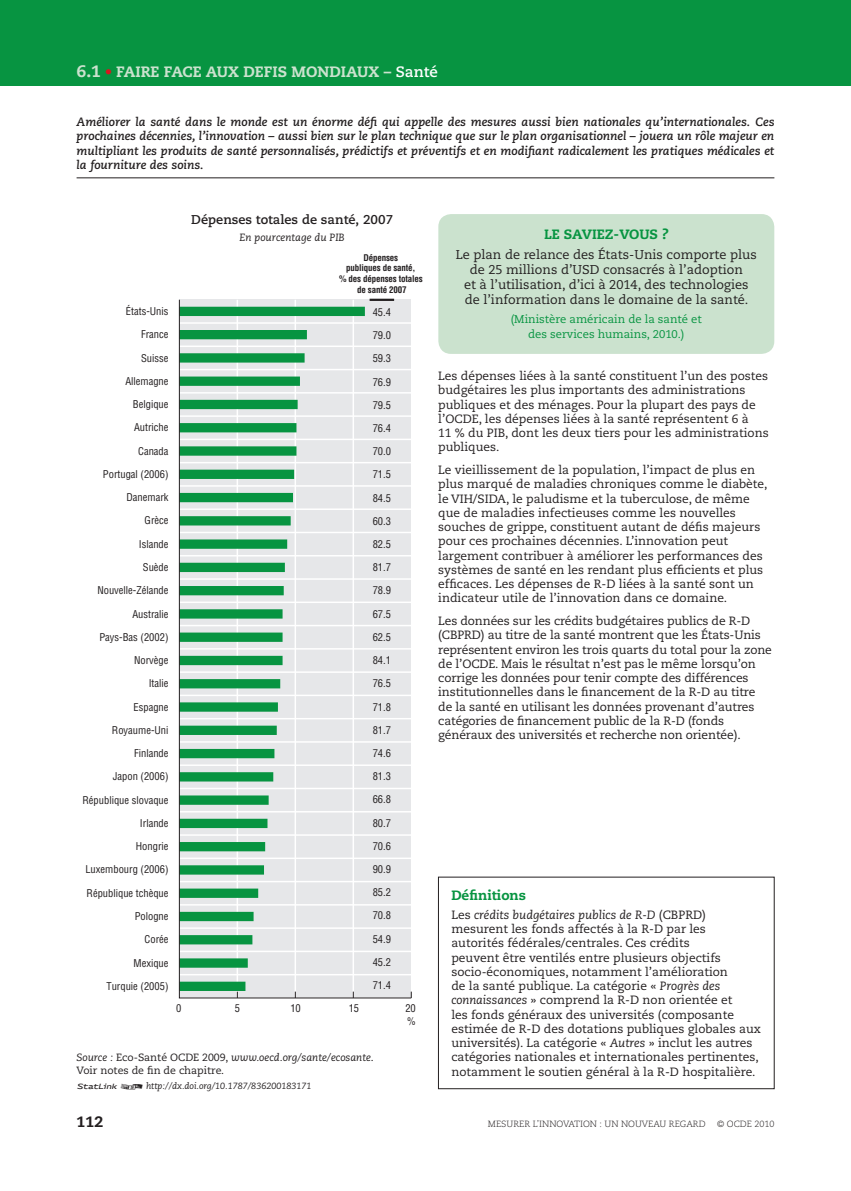
<style>
.page{position:relative;width:851px;height:1191px;background:#fff}
.page>*{position:absolute;margin:0;border:0;box-sizing:border-box;transform-origin:0 0}
.t1{font:800 15px "Caecilia LT Std";color:#cbe2ce}
.t2{font:800 15px "Caecilia LT Std";color:#231f20}
.t3{font:800 13.5px "Caecilia LT Std";color:#079441}
.t4{font:12.75px/15px "Caecilia LT Std";color:#231f20;text-align:center}
.t5{font:700 12.75px "Caecilia LT Std";color:#231f20}
.t6{font:12px/14.2px "Caecilia LT Std";color:#231f20}
.t7{font:italic 700 12px/14.2px "Caecilia LT Std";color:#231f20;text-align:justify}
.t8{font:11.25px/15px "Caecilia LT Std";color:#079441;text-align:center}
.t9{font:condensed 10.5px/12.8px "Helvetica LT Std";color:#231f20}
.t10{font:10.5px/12.8px "Caecilia LT Std";color:#231f20}
.t11{font:italic 10.5px "Caecilia LT Std";color:#231f20}
.t12{font:700 condensed 9px/10.5px "Helvetica LT Std";letter-spacing:-.02em;color:#231f20;text-align:center}
.t13{font:300 9px "Caecilia LT Std";color:#231f20}
.t14{font:italic 9px "Caecilia LT Std";color:#231f20}
.s1{font-size:16.5px}
.s2{color:#d7171f}
.s3{font-weight:700;color:#fff}
.s4{font-style:italic}
.s5{font-family:"Stat Link";font-style:normal}
</style>
<div class="page">
<div style="left:0;top:0;width:829px;height:85px;background:#079441"></div>
<div style="left:829px;top:0;width:21px;height:85px;background:#079441"></div>
<hr style="left:77px;top:177px;width:697px;height:1px;background:#231f20">
<div style="left:438px;top:877px;width:336px;height:212px;border:1px solid #231f20"></div>
<div style="left:438px;top:214px;width:336px;height:140px;background:#cbe2ce;border-radius:13px"></div>
<svg style="left:178px;top:299px;width:234px;height:699px;background:#c0d9cc"></svg>
<hr style="left:369px;top:299px;width:25px;height:2px;background:#231f20">
<p class="t1" style="left:77px;top:62px;width:362px"><span class="s1">6.1</span> <span class="s2">•</span> FAIRE FACE AUX DEFIS MONDIAUX – <span class="s3">Santé</span></p>
<p class="t7" style="left:77px;top:115px;width:699px">Améliorer la santé dans le monde est un énorme défi qui appelle des mesures aussi bien nationales qu’internationales. Ces prochaines décennies, l’innovation – aussi bien sur le plan technique que sur le plan organisationnel – jouera un rôle majeur en multipliant les produits de santé personnalisés, prédictifs et préventifs et en modifiant radicalement les pratiques médicales et la fourniture des soins.</p>
<p class="t9" style="left:126px;top:305px;width:44px">États-Unis</p>
<p class="t9" style="left:141px;top:328px;width:29px">France</p>
<p class="t9" style="left:141px;top:351px;width:29px">Suisse</p>
<p class="t9" style="left:125px;top:374px;width:45px">Allemagne</p>
<p class="t9" style="left:133px;top:398px;width:37px">Belgique</p>
<p class="t9" style="left:134px;top:421px;width:36px">Autriche</p>
<p class="t9" style="left:138px;top:444px;width:32px">Canada</p>
<p class="t9" style="left:103px;top:467px;width:67px">Portugal (2006)</p>
<p class="t9" style="left:126px;top:491px;width:43px">Danemark</p>
<p class="t9" style="left:145px;top:514px;width:25px">Grèce</p>
<p class="t9" style="left:139px;top:537px;width:31px">Islande</p>
<p class="t9" style="left:143px;top:561px;width:27px">Suède</p>
<p class="t9" style="left:97px;top:584px;width:73px">Nouvelle-Zélande</p>
<p class="t9" style="left:132px;top:607px;width:38px">Australie</p>
<p class="t9" style="left:99px;top:630px;width:71px">Pays-Bas (2002)</p>
<p class="t9" style="left:134px;top:654px;width:36px">Norvège</p>
<p class="t9" style="left:149px;top:677px;width:21px">Italie</p>
<p class="t9" style="left:133px;top:700px;width:36px">Espagne</p>
<p class="t9" style="left:112px;top:723px;width:58px">Royaume-Uni</p>
<p class="t9" style="left:134px;top:747px;width:36px">Finlande</p>
<p class="t9" style="left:113px;top:770px;width:57px">Japon (2006)</p>
<p class="t9" style="left:82px;top:793px;width:88px">République slovaque</p>
<p class="t9" style="left:140px;top:816px;width:30px">Irlande</p>
<p class="t9" style="left:136px;top:840px;width:34px">Hongrie</p>
<p class="t9" style="left:85px;top:863px;width:85px">Luxembourg (2006)</p>
<p class="t9" style="left:87px;top:886px;width:83px">République tchèque</p>
<p class="t9" style="left:135px;top:909px;width:35px">Pologne</p>
<p class="t9" style="left:145px;top:933px;width:25px">Corée</p>
<p class="t9" style="left:133px;top:956px;width:36px">Mexique</p>
<p class="t9" style="left:106px;top:979px;width:64px">Turquie (2005)</p>
<p class="t5" style="left:191px;top:212px;width:203px">Dépenses totales de santé, 2007</p>
<p class="t11" style="left:239px;top:232px;width:107px">En pourcentage du PIB</p>
<p class="t12" style="left:339px;top:252px;width:85px">Dépenses<br>publiques de santé,<br>% des dépenses totales de santé 2007</p>
<p class="t9" style="left:372px;top:306px;width:20px">45.4</p>
<p class="t9" style="left:372px;top:329px;width:20px">79.0</p>
<p class="t9" style="left:372px;top:352px;width:20px">59.3</p>
<p class="t9" style="left:372px;top:375px;width:20px">76.9</p>
<p class="t9" style="left:372px;top:398px;width:20px">79.5</p>
<p class="t9" style="left:372px;top:422px;width:20px">76.4</p>
<p class="t9" style="left:372px;top:445px;width:20px">70.0</p>
<p class="t9" style="left:372px;top:468px;width:20px">71.5</p>
<p class="t9" style="left:372px;top:491px;width:20px">84.5</p>
<p class="t9" style="left:372px;top:514px;width:20px">60.3</p>
<p class="t9" style="left:372px;top:538px;width:20px">82.5</p>
<p class="t9" style="left:372px;top:561px;width:20px">81.7</p>
<p class="t9" style="left:372px;top:584px;width:20px">78.9</p>
<p class="t9" style="left:372px;top:607px;width:20px">67.5</p>
<p class="t9" style="left:372px;top:630px;width:20px">62.5</p>
<p class="t9" style="left:372px;top:654px;width:20px">84.1</p>
<p class="t9" style="left:372px;top:677px;width:20px">76.5</p>
<p class="t9" style="left:372px;top:700px;width:20px">71.8</p>
<p class="t9" style="left:372px;top:723px;width:20px">81.7</p>
<p class="t9" style="left:372px;top:746px;width:20px">74.6</p>
<p class="t9" style="left:372px;top:770px;width:20px">81.3</p>
<p class="t9" style="left:372px;top:793px;width:20px">66.8</p>
<p class="t9" style="left:372px;top:816px;width:20px">80.7</p>
<p class="t9" style="left:372px;top:839px;width:20px">70.6</p>
<p class="t9" style="left:372px;top:862px;width:20px">90.9</p>
<p class="t9" style="left:372px;top:886px;width:20px">85.2</p>
<p class="t9" style="left:372px;top:909px;width:20px">70.8</p>
<p class="t9" style="left:372px;top:932px;width:20px">54.9</p>
<p class="t9" style="left:372px;top:955px;width:20px">45.2</p>
<p class="t9" style="left:372px;top:978px;width:20px">71.4</p>
<p class="t9" style="left:176px;top:1001px;width:7px">0</p>
<p class="t9" style="left:235px;top:1001px;width:7px">5</p>
<p class="t9" style="left:290px;top:1001px;width:12px">10</p>
<p class="t9" style="left:348px;top:1001px;width:12px">15</p>
<p class="t9" style="left:405px;top:1001px;width:12px">20 %</p>
<p class="t10" style="left:77px;top:1051px;width:299px"><span class="s4">Source :</span> Eco-Santé OCDE 2009, <span class="s4">www.oecd.org/sante/ecosante</span>.<br>Voir notes de fin de chapitre.</p>
<p class="t14" style="left:77px;top:1080px;width:236px"><span class="s5">1 2</span> http://dx.doi.org/10.1787/836200183171</p>
<p class="t3" style="left:544px;top:226px;width:96px">LE SAVIEZ-VOUS</p>
<p class="t3" style="left:662px;top:226px;width:8px">?</p>
<p class="t4" style="left:456px;top:247px;width:302px">Le plan de relance des États-Unis comporte plus de 25 millions d’USD consacrés à l’adoption<br>et à l’utilisation, d’ici à 2014, des technologies de l’information dans le domaine de la santé.</p>
<p class="t8" style="left:510px;top:312px;width:193px">(Ministère américain de la santé et des services humains, 2010.)</p>
<p class="t6" style="left:438px;top:369px;width:332px">Les dépenses liées à la santé constituent l’un des postes budgétaires les plus importants des administrations publiques et des ménages. Pour la plupart des pays de l’OCDE, les dépenses liées à la santé représentent 6 à<br>11 % du PIB, dont les deux tiers pour les administrations publiques.</p>
<p class="t6" style="left:438px;top:463px;width:330px">Le vieillissement de la population, l’impact de plus en plus marqué de maladies chroniques comme le diabète, le VIH/SIDA, le paludisme et la tuberculose, de même que de maladies infectieuses comme les nouvelles souches de grippe, constituent autant de défis majeurs pour ces prochaines décennies. L’innovation peut largement contribuer à améliorer les performances des systèmes de santé en les rendant plus efficients et plus efficaces. Les dépenses de R-D liées à la santé sont un indicateur utile de l’innovation dans ce domaine.</p>
<p class="t6" style="left:438px;top:614px;width:335px">Les données sur les crédits budgétaires publics de R-D (CBPRD) au titre de la santé montrent que les États‑Unis représentent environ les trois quarts du total pour la zone de l’OCDE. Mais le résultat n’est pas le même lorsqu’on corrige les données pour tenir compte des différences institutionnelles dans le financement de la R-D au titre de la santé en utilisant les données provenant d’autres catégories de financement public de la R-D (fonds généraux des universités et recherche non orientée).</p>
<p class="t3" style="left:451px;top:887px;width:76px">DÉFINITIONS</p>
<p class="t6" style="left:451px;top:908px;width:311px">Les <span class="s4">crédits budgétaires publics de R‑D</span> (CBPRD) mesurent les fonds affectés à la R‑D par les autorités fédérales/centrales. Ces crédits<br>peuvent être ventilés entre plusieurs objectifs socio‑économiques, notamment l’amélioration<br>de la santé publique. La catégorie « <span class="s4">Progrès des connaissances</span> » comprend la R‑D non orientée et<br>les fonds généraux des universités (composante estimée de R‑D des dotations publiques globales aux universités). La catégorie « <span class="s4">Autres</span> » inclut les autres catégories nationales et internationales pertinentes, notamment le soutien général à la R‑D hospitalière.</p>
<p class="t2" style="left:77px;top:1112px;width:28px">112</p>
<p class="t13" style="left:488px;top:1119px;width:219px">MESURER L’INNOVATION : UN NOUVEAU REGARD</p>
<p class="t13" style="left:717px;top:1119px;width:59px">© OCDE 2010</p>
</div>
